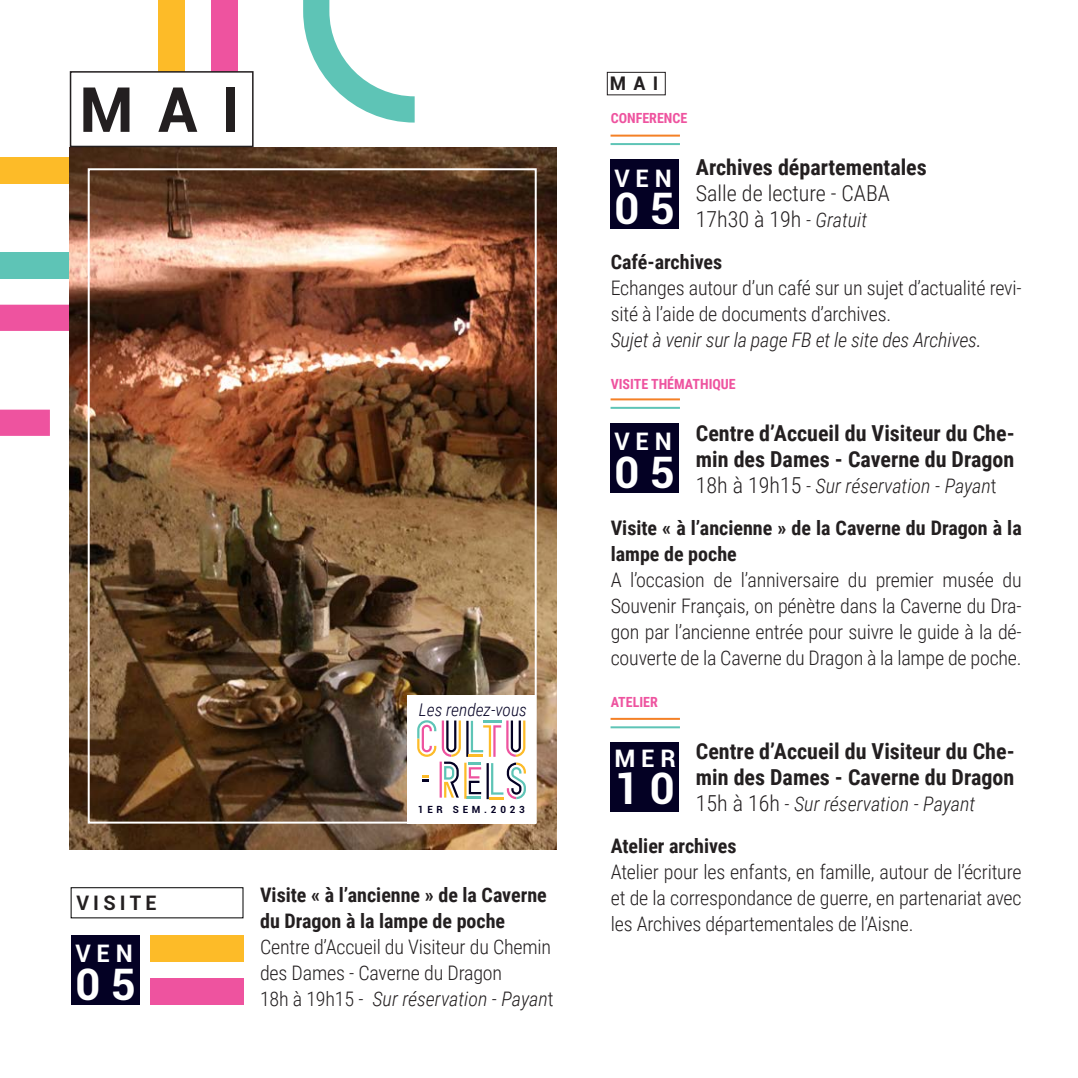
<style>
.page{position:relative;width:1078px;height:1078px;background:#fff}
.page>*{position:absolute;margin:0;border:0;box-sizing:border-box;transform-origin:0 0}
.t1{font:700 62.4px "Roboto";color:#231f20}
.t2{font:700 43.4px "Roboto";letter-spacing:.24em;color:#fff}
.t3{font:700 24.2px "Roboto";letter-spacing:.24em;color:#fff}
.t4{font:700 22px/26px "Roboto Condensed";color:#231f20}
.t5{font:300 22px "Roboto Condensed";color:#231f20}
.t6{font:300 20px/26px "Roboto Condensed";letter-spacing:-.01em;color:#231f20}
.t7{font:700 20px/26px "Roboto Condensed";color:#231f20}
.t8{font:italic 300 20px "Roboto Condensed";letter-spacing:-.005em;color:#231f20}
.t9{font:700 20px "Roboto";letter-spacing:.21em;color:#231f20}
.t10{font:700 18.8px "Roboto";color:#231f20}
.t11{font:italic 300 17.4px "Roboto Condensed";color:#040124}
.t12{font:700 14px "Roboto Condensed";color:#ee539f}
.t13{font:700 9.8px "Roboto";letter-spacing:.38em;color:#040124}
.s1{font-style:normal}
.s2{font-style:italic;font-size:20px}
.s3{font-size:22px}
.s4{font-style:normal;font-size:22px}
</style>
<div class="page">
<svg style="left:303px;top:0;width:111px;height:122px"></svg>
<div style="left:0;top:157px;width:93px;height:26px;background:#fdbb28"></div>
<div style="left:159px;top:0;width:26px;height:183px;background:#fdbb28"></div>
<div style="left:211px;top:0;width:26px;height:183px;background:#ee539f"></div>
<svg style="left:0;top:304px;width:70px;height:132px"></svg>
<div style="left:0;top:252px;width:70px;height:26px;background:#5ec4b6"></div>
<div style="left:607px;top:72px;width:58px;height:23px;border:1px solid #231f20"></div>
<img style="left:70px;top:147px;width:486px;height:702px">
<div style="left:70px;top:72px;width:183px;height:74px;background:#fff"></div>
<div style="left:70px;top:71px;width:183px;height:76px;border:2px solid #231f20"></div>
<div style="left:88px;top:168px;width:448px;height:655px;border:2px solid #fff"></div>
<div style="left:72px;top:934px;width:68px;height:70px;background:#040124"></div>
<div style="left:150px;top:977px;width:94px;height:27px;background:#ee539f"></div>
<div style="left:150px;top:935px;width:94px;height:26px;background:#fdbb28"></div>
<div style="left:71px;top:887px;width:172px;height:31px;border:1px solid #000"></div>
<hr style="left:610px;top:135px;width:69px;height:2px;background:#f48026">
<hr style="left:610px;top:398px;width:69px;height:2px;background:#f48026">
<hr style="left:610px;top:717px;width:69px;height:2px;background:#f48026">
<hr style="left:610px;top:143px;width:69px;height:2px;background:#5ec4b6">
<hr style="left:610px;top:407px;width:69px;height:2px;background:#5ec4b6">
<hr style="left:610px;top:726px;width:69px;height:2px;background:#5ec4b6">
<div style="left:610px;top:159px;width:68px;height:70px;background:#040124"></div>
<div style="left:610px;top:423px;width:68px;height:70px;background:#040124"></div>
<div style="left:610px;top:742px;width:68px;height:70px;background:#040124"></div>
<div style="left:407px;top:695px;width:128px;height:128px;background:#fff"></div>
<svg style="left:417px;top:720px;width:109px;height:79px"></svg>
<p class="t1" style="left:79px;top:66px;width:162px">MAI</p>
<p class="t9" style="left:76px;top:888px;width:82px">VISITE</p>
<p class="t3" style="left:75px;top:936px;width:59px">VEN</p>
<p class="t2" style="left:75px;top:953px;width:62px">05</p>
<p class="t11" style="left:419px;top:697px;width:109px">Les rendez-vous</p>
<p class="t13" style="left:418px;top:802px;width:108px">1ER SEM.2023</p>
<p class="t7" style="left:260px;top:880px;width:288px">Visite « à l’ancienne » de la Caverne</p>
<p class="t7" style="left:260px;top:906px;width:246px">du Dragon à la lampe de poche</p>
<p class="t6" style="left:260px;top:932px;width:292px">Centre d’Accueil du Visiteur du Chemin des Dames - Caverne du Dragon</p>
<p class="t8" style="left:260px;top:984px;width:295px"><span class="s1">18h à 19h15</span> - Sur réservation - Payan<span class="s1">t</span></p>
<p class="t10" style="left:609px;top:70px;width:50px">MAI</p>
<p class="t12" style="left:610px;top:108px;width:78px">CONFERENCE</p>
<p class="t4" style="left:695px;top:153px;width:232px">Archives départementales</p>
<p class="t5" style="left:695px;top:177px;width:195px">Salle de lecture - CABA</p>
<p class="t5" style="left:695px;top:203px;width:173px">17h30 à 19h <span class="s2">- Gratuit</span></p>
<p class="t7" style="left:610px;top:248px;width:113px">Café-archives</p>
<p class="t6" style="left:610px;top:274px;width:412px">Echanges autour d’un café sur un sujet d’actualité revi&shy;sité à l’aide de documents d’archives.</p>
<p class="t8" style="left:610px;top:325px;width:372px">Sujet à venir sur la page FB et le site des Archives<span class="s3">.</span></p>
<p class="t12" style="left:610px;top:374px;width:126px">VISITE THÉMATHIQUE</p>
<p class="t4" style="left:695px;top:419px;width:320px">Centre d’Accueil du Visiteur du Che&shy;min des Dames - Caverne du Dragon</p>
<p class="t8" style="left:695px;top:471px;width:302px"><span class="s4">18h à 19h15</span> - Sur réservation - Payan<span class="s1">t</span></p>
<p class="t7" style="left:610px;top:514px;width:412px">Visite « à l’ancienne » de la Caverne du Dragon à la lampe de poche</p>
<p class="t6" style="left:610px;top:566px;width:412px;text-align:justify">A l’occasion de l’anniversaire du premier musée du Souvenir Français, on pénètre dans la Caverne du Dra&shy;gon par l’ancienne entrée pour suivre le guide à la dé&shy;couverte de la Caverne du Dragon à la lampe de poche.</p>
<p class="t12" style="left:610px;top:692px;width:49px">ATELIER</p>
<p class="t4" style="left:695px;top:737px;width:320px">Centre d’Accueil du Visiteur du Che&shy;min des Dames - Caverne du Dragon</p>
<p class="t8" style="left:695px;top:789px;width:281px"><span class="s4">15h à 16h</span> - Sur réservation - Payant</p>
<p class="t7" style="left:610px;top:832px;width:127px">Atelier archives</p>
<p class="t6" style="left:610px;top:858px;width:412px;text-align:justify">Atelier pour les enfants, en famille, autour de l’écriture et de la correspondance de guerre, en partenariat avec les Archives départementales de l’Aisne.</p>
<p class="t3" style="left:614px;top:161px;width:59px">VEN</p>
<p class="t2" style="left:614px;top:178px;width:62px">05</p>
<p class="t3" style="left:614px;top:424px;width:59px">VEN</p>
<p class="t2" style="left:614px;top:441px;width:62px">05</p>
<p class="t3" style="left:614px;top:740px;width:63px">MER</p>
<p class="t2" style="left:614px;top:757px;width:62px">10</p>
</div>
